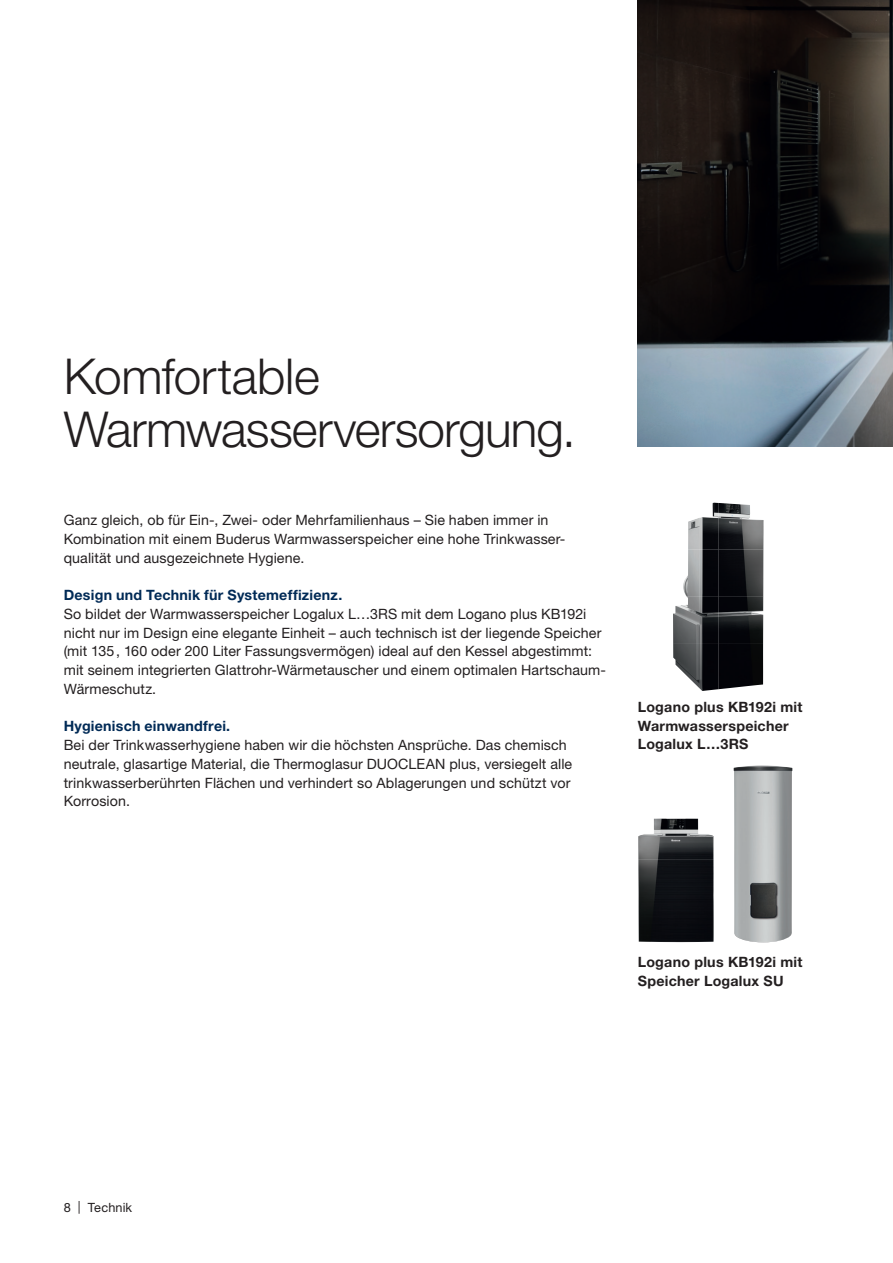
<style>
.page{position:relative;width:893px;height:1263px;background:#fff}
.page>*{position:absolute;margin:0;border:0;box-sizing:border-box;transform-origin:0 0}
.t1{font:300 49.5px/52.5px "Helvetica Neue LT Pro";letter-spacing:-.015em;color:#231f20}
.t2{font:14.25px/18.8px "Helvetica Neue LT Pro";letter-spacing:.005em;color:#231f20}
.t3{font:700 14.25px/18.8px "Helvetica Neue LT Pro";letter-spacing:.015em;color:#231f20}
.t4{font:700 14.25px "Helvetica Neue LT Pro";letter-spacing:.015em;color:#002a56}
.t5{font:12.75px "Helvetica Neue LT Pro";letter-spacing:.01em;color:#231f20}
</style>
<div class="page">
<img style="left:638px;top:0;width:255px;height:446px">
<img style="left:638px;top:819px;width:76px;height:123px">
<img style="left:733px;top:765px;width:59px;height:177px">
<img style="left:688px;top:503px;width:75px;height:47px">
<img style="left:683px;top:550px;width:80px;height:47px">
<img style="left:673px;top:597px;width:90px;height:47px">
<img style="left:673px;top:644px;width:45px;height:47px">
<img style="left:718px;top:644px;width:45px;height:45px">
<h1 class="t1" style="left:64px;top:349px;width:514px">Komfortable<br>Warmwasserversorgung.</h1>
<p class="t2" style="left:64px;top:510px;width:503px">Ganz gleich, ob für Ein-, Zwei- oder Mehrfamilienhaus – Sie haben immer in<br>Kombination mit einem Buderus Warmwasserspeicher eine hohe Trinkwasser&shy;qualität und ausgezeichnete Hygiene.</p>
<p class="t4" style="left:64px;top:586px;width:280px">Design und Technik für Systemeffizienz.</p>
<p class="t2" style="left:64px;top:604px;width:544px">So bildet der Warmwasserspeicher Logalux L…3RS mit dem Logano plus KB192i nicht nur im Design eine elegante Einheit – auch technisch ist der liegende Speicher (mit 135 , 160 oder 200 Liter Fassungsvermögen) ideal auf den Kessel abgestimmt: mit seinem integrierten Glattrohr-Wärmetauscher und einem optimalen Hartschaum-Wärmeschutz.</p>
<p class="t4" style="left:64px;top:717px;width:168px">Hygienisch einwandfrei.</p>
<p class="t2" style="left:64px;top:735px;width:510px">Bei der Trinkwasserhygiene haben wir die höchsten Ansprüche. Das chemisch neutrale, glasartige Material, die Thermoglasur DUOCLEAN plus, versiegelt alle trinkwasserberührten Flächen und verhindert so Ablagerungen und schützt vor Korrosion.</p>
<p class="t3" style="left:638px;top:697px;width:166px">Logano plus KB192i mit<br>Warmwasserspeicher<br>Logalux L…3RS</p>
<p class="t3" style="left:638px;top:952px;width:166px">Logano plus KB192i mit<br>Speicher Logalux SU</p>
<p class="t5" style="left:64px;top:1199px;width:70px">8 | Technik</p>
</div>
